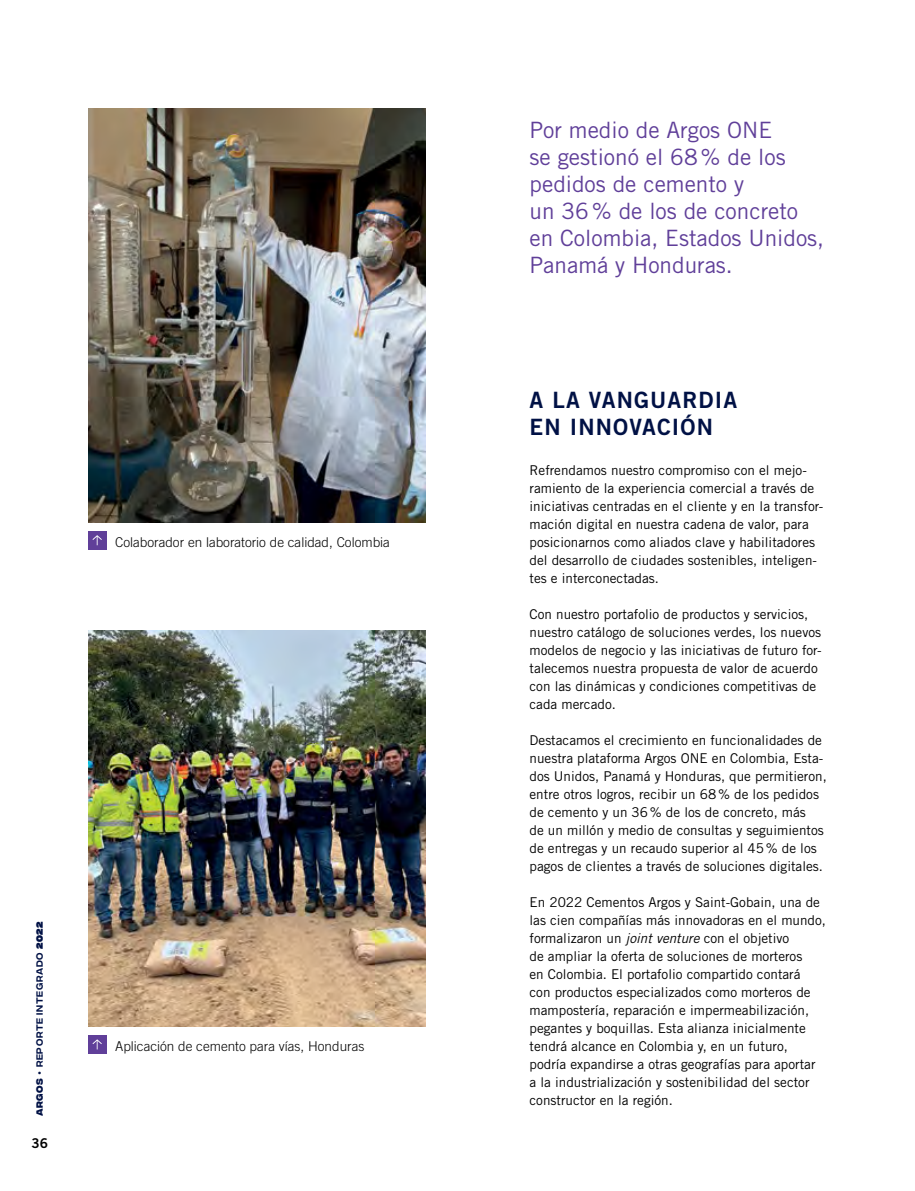
<style>
.page{position:relative;width:915px;height:1191px;background:#fff}
.page>*{position:absolute;margin:0;border:0;box-sizing:border-box;transform-origin:0 0}
.t1{font:22.5px/27px "Trade Gothic LT Std";color:#603f99}
.t2{font:22.5px/27px "Trade Gothic LT Std Bd 2";letter-spacing:.05em;color:#001145}
.t3{font:13.5px/18px "Trade Gothic LT Std";color:#000}
.t4{font:300 13.5px "Trade Gothic LT Std";color:#000}
.t5{font:13.5px "Trade Gothic LT Std Bd 2";color:#000}
.t6{font:9px "Integral CF";letter-spacing:.075em;color:#001145}
.s1{font-weight:700}
.s2{font-weight:800}
.s3{font-style:italic}
</style>
<div class="page">
<img style="left:88px;top:108px;width:338px;height:414px">
<img style="left:88px;top:630px;width:338px;height:396px">
<div style="left:88px;top:531px;width:18px;height:18px;background:#603f99"></div>
<svg style="left:92px;top:535px;width:10px;height:10px"></svg>
<div style="left:88px;top:1035px;width:18px;height:18px;background:#603f99"></div>
<svg style="left:92px;top:1039px;width:10px;height:10px"></svg>
<p class="t4" style="left:115px;top:534px;width:276px">Colaborador en laboratorio de calidad, Colombia</p>
<p class="t6" style="left:35px;top:1116px;width:197px;rotate:-90deg"><span class="s1">argos</span> • Reporte Integrado <span class="s2">2022</span></p>
<p class="t5" style="left:31px;top:1135px;width:18px">36</p>
<p class="t4" style="left:115px;top:1038px;width:251px">Aplicación de cemento para vías, Honduras</p>
<h1 class="t1" style="left:529px;top:116px;width:296px">Por medio de Argos ONE<br>se gestionó el 68% de los pedidos de cemento y<br>un 36% de los de concreto en Colombia, Estados Unidos,<br>Panamá y Honduras.</h1>
<h1 class="t2" style="left:529px;top:386px;width:209px">A LA VANGUARDIA<br>EN INNOVACIÓN</h1>
<p class="t3" style="left:529px;top:461px;width:295px">Refrendamos nuestro compromiso con el mejo&shy;ramiento de la experiencia comercial a través de iniciativas centradas en el cliente y en la transfor&shy;mación digital en nuestra cadena de valor, para posicionarnos como aliados clave y habilitadores del desarrollo de ciudades sostenibles, inteligen&shy;tes e interconectadas.</p>
<p class="t3" style="left:529px;top:605px;width:293px">Con nuestro portafolio de productos y servicios, nuestro catálogo de soluciones verdes, los nuevos modelos de negocio y las iniciativas de futuro for&shy;talecemos nuestra propuesta de valor de acuerdo con las dinámicas y condiciones competitivas de cada mercado.</p>
<p class="t3" style="left:529px;top:731px;width:299px">Destacamos el crecimiento en funcionalidades de nuestra plataforma Argos ONE en Colombia, Esta&shy;dos Unidos, Panamá y Honduras, que permitieron, entre otros logros, recibir un 68% de los pedidos de cemento y un 36% de los de concreto, más<br>de un millón y medio de consultas y seguimientos de entregas y un recaudo superior al 45% de los pagos de clientes a través de soluciones digitales.</p>
<p class="t3" style="left:529px;top:893px;width:298px">En 2022 Cementos Argos y Saint-Gobain, una de las cien compañías más innovadoras en el mundo, formalizaron un <span class="s3">joint venture</span> con el objetivo<br>de ampliar la oferta de soluciones de morteros<br>en Colombia. El portafolio compartido contará<br>con productos especializados como morteros de mampostería, reparación e impermeabilización, pegantes y boquillas. Esta alianza inicialmente tendrá alcance en Colombia y, en un futuro, podría expandirse a otras geografías para aportar<br>a la industrialización y sostenibilidad del sector constructor en la región.</p>
</div>
